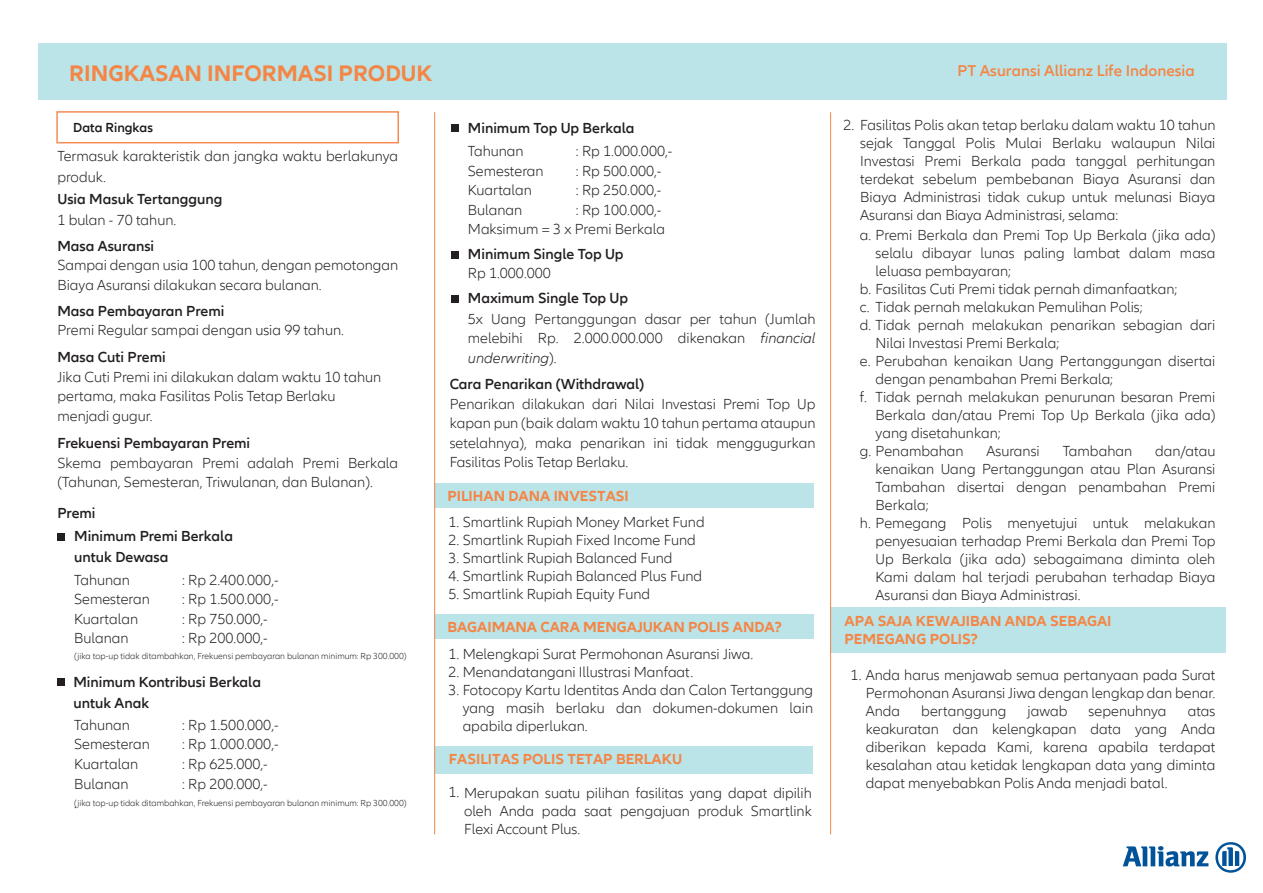
<style>
.page{position:relative;width:1263px;height:893px;background:#fff}
.page>*{position:absolute;margin:0;border:0;box-sizing:border-box;transform-origin:0 0}
.t1{font:700 23.1px "Allianz Neo";color:#f58545}
.t2{font:600 16.2px "Allianz Neo";color:#f58545}
.t3{font:300 15px/18px "Allianz Neo";color:#231f20;text-align:justify}
.t4{font:600 15px/23.4px "Allianz Neo";color:#231f20}
.t5{font:700 15px/18px "Allianz Neo";color:#f58545}
.t6{font:600 13.5px "Allianz Neo";color:#181718}
.t7{font:300 9px "Allianz Neo";color:#231f20}
.s1{font-style:italic}
</style>
<div class="page">
<div style="left:830px;top:607px;width:396px;height:46px;background:#bae4e8"></div>
<div style="left:434px;top:483px;width:380px;height:25px;background:#bae4e8"></div>
<div style="left:434px;top:614px;width:380px;height:24px;background:#bae4e8"></div>
<div style="left:435px;top:746px;width:378px;height:28px;background:#bae4e8"></div>
<svg style="left:1123px;top:846px;width:85px;height:20px"></svg>
<svg style="left:1215px;top:842px;width:31px;height:31px"></svg>
<div style="left:56px;top:111px;width:343px;height:32px;border:2px solid #f58d53"></div>
<div style="left:57px;top:533px;width:8px;height:8px;background:#231f20"></div>
<div style="left:451px;top:124px;width:8px;height:8px;background:#231f20"></div>
<div style="left:451px;top:251px;width:8px;height:7px;background:#231f20"></div>
<div style="left:451px;top:295px;width:8px;height:7px;background:#231f20"></div>
<div style="left:57px;top:678px;width:8px;height:7px;background:#231f20"></div>
<div style="left:38px;top:43px;width:1188px;height:56px;background:#bae4e8"></div>
<h1 class="t1" style="left:69px;top:60px;width:365px">RINGKASAN INFORMASI PRODUK</h1>
<p class="t2" style="left:957px;top:61px;width:239px">PT Asuransi Allianz Life Indonesia</p>
<p class="t6" style="left:73px;top:119px;width:81px">Data Ringkas</p>
<p class="t3" style="left:57px;top:146px;width:342px;line-height:21px">Termasuk karakteristik dan jangka waktu berlakunya produk.</p>
<p class="t4" style="left:57px;top:187px;width:166px">Usia Masuk Tertanggung</p>
<p class="t3" style="left:57px;top:211px;width:120px">1 bulan - 70 tahun.</p>
<p class="t4" style="left:57px;top:234px;width:98px">Masa Asuransi</p>
<p class="t3" style="left:57px;top:256px;width:342px;line-height:19.5px">Sampai dengan usia 100 tahun, dengan pemotongan<br>Biaya Asuransi dilakukan secara bulanan.</p>
<p class="t4" style="left:57px;top:299px;width:168px">Masa Pembayaran Premi</p>
<p class="t3" style="left:57px;top:321px;width:288px">Premi Regular sampai dengan usia 99 tahun.</p>
<p class="t4" style="left:57px;top:346px;width:110px">Masa Cuti Premi</p>
<p class="t3" style="left:57px;top:368px;width:325px;line-height:19.5px;text-align:left">Jika Cuti Premi ini dilakukan dalam waktu 10 tahun pertama, maka Fasilitas Polis Tetap Berlaku menjadi gugur.</p>
<p class="t4" style="left:57px;top:432px;width:194px">Frekuensi Pembayaran Premi</p>
<p class="t3" style="left:57px;top:453px;width:342px;line-height:19.5px">Skema pembayaran Premi adalah Premi Berkala (Tahunan, Semesteran, Triwulanan, dan Bulanan).</p>
<p class="t4" style="left:74px;top:502px;width:160px;text-indent:-17px">Premi<br>Minimum Premi Berkala</p>
<p class="t4" style="left:74px;top:546px;width:96px">untuk Dewasa</p>
<p class="t3" style="left:74px;top:571px;width:57px">Tahunan</p>
<p class="t3" style="left:182px;top:571px;width:98px">: Rp 2.400.000,-</p>
<p class="t3" style="left:74px;top:591px;width:77px">Semesteran</p>
<p class="t3" style="left:182px;top:591px;width:98px">: Rp 1.500.000,-</p>
<p class="t3" style="left:74px;top:610px;width:66px">Kuartalan</p>
<p class="t3" style="left:182px;top:610px;width:87px">: Rp 750.000,-</p>
<p class="t3" style="left:74px;top:630px;width:56px">Bulanan</p>
<p class="t3" style="left:182px;top:630px;width:87px">: Rp 200.000,-</p>
<p class="t7" style="left:74px;top:651px;width:334px">(jika top-up tidak ditambahkan, Frekuensi pembayaran bulanan minimum: Rp 300.000)</p>
<p class="t4" style="left:73px;top:671px;width:189px;line-height:21px">Minimum Kontribusi Berkala untuk Anak</p>
<p class="t3" style="left:74px;top:716px;width:57px">Tahunan</p>
<p class="t3" style="left:182px;top:716px;width:98px">: Rp 1.500.000,-</p>
<p class="t3" style="left:74px;top:736px;width:77px">Semesteran</p>
<p class="t3" style="left:182px;top:736px;width:98px">: Rp 1.000.000,-</p>
<p class="t3" style="left:74px;top:755px;width:66px">Kuartalan</p>
<p class="t3" style="left:182px;top:755px;width:87px">: Rp 625.000,-</p>
<p class="t3" style="left:74px;top:775px;width:56px">Bulanan</p>
<p class="t3" style="left:182px;top:775px;width:87px">: Rp 200.000,-</p>
<p class="t3" style="left:74px;top:794px;width:4px">.</p>
<p class="t7" style="left:74px;top:797px;width:334px">(jika top-up tidak ditambahkan, Frekuensi pembayaran bulanan minimum: Rp 300.000)</p>
<p class="t4" style="left:468px;top:117px;width:168px">Minimum Top Up Berkala</p>
<p class="t3" style="left:468px;top:143px;width:57px">Tahunan</p>
<p class="t3" style="left:576px;top:143px;width:98px">: Rp 1.000.000,-</p>
<p class="t3" style="left:468px;top:162px;width:77px">Semesteran</p>
<p class="t3" style="left:576px;top:162px;width:87px">: Rp 500.000,-</p>
<p class="t3" style="left:468px;top:182px;width:66px">Kuartalan</p>
<p class="t3" style="left:576px;top:182px;width:87px">: Rp 250.000,-</p>
<p class="t3" style="left:468px;top:201px;width:56px">Bulanan</p>
<p class="t3" style="left:468px;top:200px;width:199px;line-height:19.5px;text-align:right">: Rp 100.000,-<br>Maksimum = 3 x Premi Berkala</p>
<p class="t4" style="left:468px;top:243px;width:157px">Minimum Single Top Up</p>
<p class="t3" style="left:468px;top:265px;width:85px">Rp 1.000.000</p>
<p class="t4" style="left:468px;top:287px;width:162px">Maximum Single Top Up</p>
<p class="t3" style="left:468px;top:309px;width:349px;line-height:19.5px">5x Uang Pertanggungan dasar per tahun (Jumlah melebihi Rp. 2.000.000.000 dikenakan <span class="s1">financial underwriting</span>).</p>
<p class="t4" style="left:450px;top:373px;width:196px">Cara Penarikan (Withdrawal)</p>
<p class="t3" style="left:450px;top:394px;width:367px;line-height:19.5px">Penarikan dilakukan dari Nilai Investasi Premi Top Up kapan pun (baik dalam waktu 10 tahun pertama ataupun setelahnya), maka penarikan ini tidak menggugurkan Fasilitas Polis Tetap Berlaku.</p>
<p class="t5" style="left:447px;top:488px;width:183px">PILIHAN DANA INVESTASI</p>
<p class="t3" style="left:448px;top:513px;width:258px">1. Smartlink Rupiah Money Market Fund</p>
<p class="t3" style="left:448px;top:531px;width:249px">2. Smartlink Rupiah Fixed Income Fund</p>
<p class="t3" style="left:448px;top:549px;width:226px">3. Smartlink Rupiah Balanced Fund</p>
<p class="t3" style="left:448px;top:567px;width:255px">4. Smartlink Rupiah Balanced Plus Fund</p>
<p class="t3" style="left:448px;top:585px;width:203px">5. Smartlink Rupiah Equity Fund</p>
<p class="t5" style="left:447px;top:618px;width:336px">BAGAIMANA CARA MENGAJUKAN POLIS ANDA?</p>
<p class="t3" style="left:448px;top:645px;width:306px">1. Melengkapi Surat Permohonan Asuransi Jiwa.</p>
<p class="t3" style="left:448px;top:663px;width:246px">2. Menandatangani Illustrasi Manfaat.</p>
<p class="t3" style="left:463px;top:681px;width:352px;text-indent:-14px">3. Fotocopy Kartu Identitas Anda dan Calon Tertanggung yang masih berlaku dan dokumen-dokumen lain apabila diperlukan.</p>
<p class="t5" style="left:449px;top:751px;width:235px">FASILITAS POLIS TETAP BERLAKU</p>
<p class="t3" style="left:448px;top:784px;width:365px">1. Merupakan suatu pilihan fasilitas yang dapat dipilih</p>
<p class="t3" style="left:464px;top:802px;width:349px">oleh Anda pada saat pengajuan produk Smartlink<br>Flexi Account Plus.</p>
<p class="t3" style="left:843px;top:117px;width:373px">2. Fasilitas Polis akan tetap berlaku dalam waktu 10 tahun</p>
<p class="t3" style="left:860px;top:135px;width:357px">sejak Tanggal Polis Mulai Berlaku walaupun Nilai Investasi Premi Berkala pada tanggal perhitungan terdekat sebelum pembebanan Biaya Asuransi dan Biaya Administrasi tidak cukup untuk melunasi Biaya Asuransi dan Biaya Administrasi, selama:</p>
<p class="t3" style="left:860px;top:227px;width:357px">a. Premi Berkala dan Premi Top Up Berkala (jika ada)</p>
<p class="t3" style="left:876px;top:245px;width:341px">selalu dibayar lunas paling lambat dalam masa</p>
<p class="t3" style="left:876px;top:263px;width:137px">leluasa pembayaran;</p>
<p class="t3" style="left:860px;top:281px;width:319px">b. Fasilitas Cuti Premi tidak pernah dimanfaatkan;</p>
<p class="t3" style="left:860px;top:299px;width:284px">c. Tidak pernah melakukan Pemulihan Polis;</p>
<p class="t3" style="left:860px;top:317px;width:357px">d. Tidak pernah melakukan penarikan sebagian dari</p>
<p class="t3" style="left:876px;top:335px;width:185px">Nilai Investasi Premi Berkala;</p>
<p class="t3" style="left:860px;top:353px;width:357px">e. Perubahan kenaikan Uang Pertanggungan disertai</p>
<p class="t3" style="left:876px;top:371px;width:239px">dengan penambahan Premi Berkala;</p>
<p class="t3" style="left:876px;top:389px;width:341px">Tidak pernah melakukan penurunan besaran Premi</p>
<p class="t3" style="left:876px;top:407px;width:341px">Berkala dan/atau Premi Top Up Berkala (jika ada)</p>
<p class="t3" style="left:876px;top:425px;width:127px">yang disetahunkan;</p>
<p class="t3" style="left:860px;top:443px;width:105px">g. Penambahan</p>
<p class="t3" style="left:986px;top:443px;width:55px">Asuransi</p>
<p class="t3" style="left:1063px;top:443px;width:71px">Tambahan</p>
<p class="t3" style="left:1155px;top:443px;width:62px">dan/atau</p>
<p class="t3" style="left:876px;top:461px;width:341px">kenaikan Uang Pertanggungan atau Plan Asuransi</p>
<p class="t3" style="left:876px;top:479px;width:341px">Tambahan disertai dengan penambahan Premi</p>
<p class="t3" style="left:876px;top:497px;width:55px">Berkala;</p>
<p class="t3" style="left:860px;top:515px;width:357px">h. Pemegang Polis menyetujui untuk melakukan</p>
<p class="t3" style="left:876px;top:533px;width:341px">penyesuaian terhadap Premi Berkala dan Premi Top</p>
<p class="t3" style="left:876px;top:551px;width:341px">Up Berkala (jika ada) sebagaimana diminta oleh</p>
<p class="t3" style="left:876px;top:569px;width:341px">Kami dalam hal terjadi perubahan terhadap Biaya</p>
<p class="t3" style="left:876px;top:587px;width:206px">Asuransi dan Biaya Administrasi.</p>
<p class="t3" style="left:860px;top:389px;width:8px">f.</p>
<p class="t5" style="left:844px;top:612px;width:268px">APA SAJA KEWAJIBAN ANDA SEBAGAI<br>PEMEGANG POLIS?</p>
<p class="t3" style="left:866px;top:666px;width:351px;text-indent:-15px">1. Anda harus menjawab semua pertanyaan pada Surat Permohonan Asuransi Jiwa dengan lengkap dan benar.<br>Anda</p>
<p class="t3" style="left:921px;top:702px;width:87px">bertanggung</p>
<p class="t3" style="left:1028px;top:702px;width:41px">jawab</p>
<p class="t3" style="left:1089px;top:702px;width:79px">sepenuhnya</p>
<p class="t3" style="left:866px;top:702px;width:351px;text-indent:322px">atas keakuratan dan kelengkapan data yang Anda diberikan kepada Kami, karena apabila terdapat kesalahan atau ketidak lengkapan data yang diminta dapat menyebabkan Polis Anda menjadi batal.</p>
</div>
